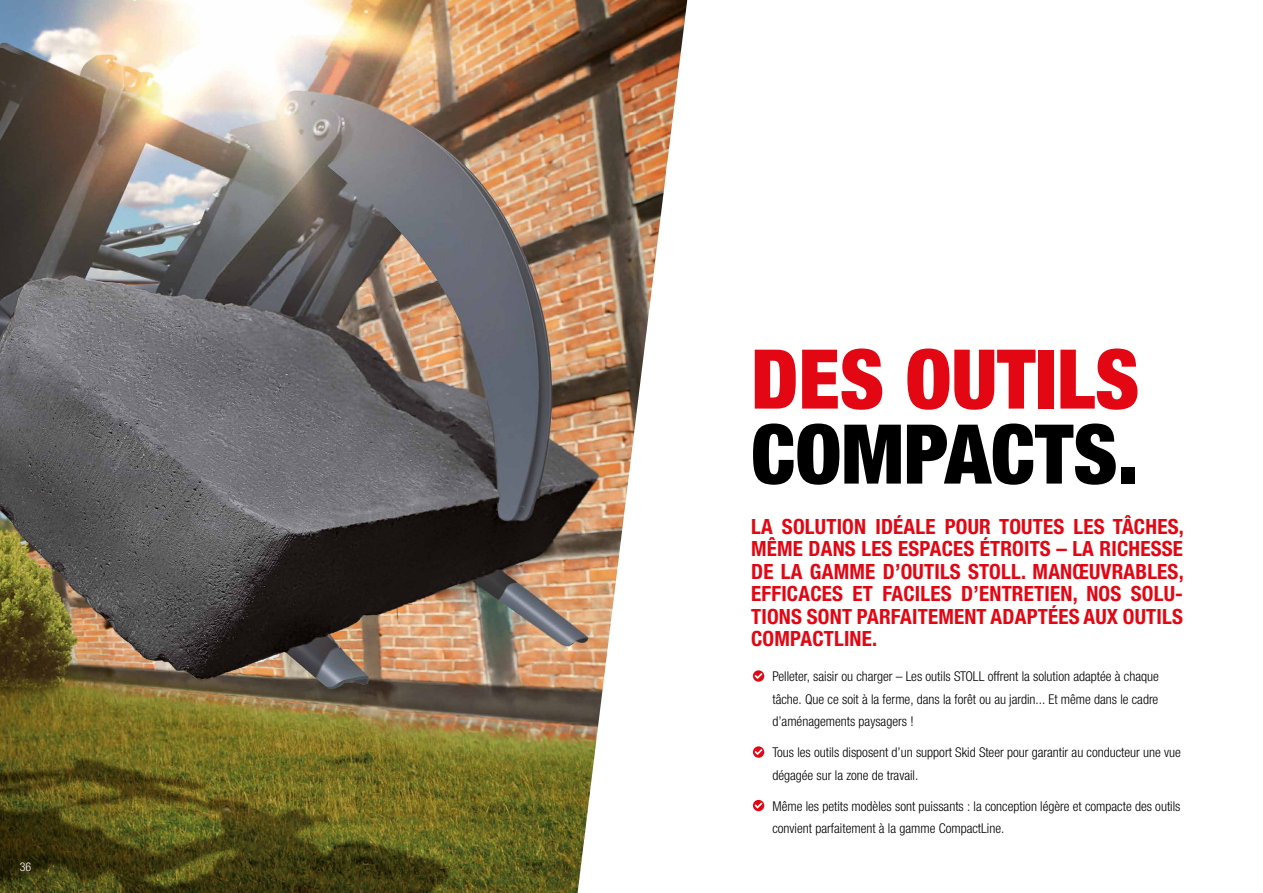
<style>
.page{position:relative;width:1263px;height:893px;background:#fff}
.page>*{position:absolute;margin:0;border:0;box-sizing:border-box;transform-origin:0 0}
.t1{font:900 condensed 82.5px "Helvetica Neue LTW1 G";color:#e30613}
.t2{font:900 condensed 82.5px "Helvetica Neue LTW1 G";color:#000}
.t3{font:700 condensed 21px/22.5px "Helvetica Neue LTW1 G";letter-spacing:.01em;color:#e30613;text-align:justify}
.t4{font:300 condensed 13.5px/22.5px "Helvetica Neue LTW1 G";color:#000}
.t5{font:300 condensed 12px "Helvetica Neue LTW1 G";color:#fff}
</style>
<div class="page">
<img style="left:0;top:0;width:578px;height:893px">
<svg style="left:578px;top:0;width:187px;height:889px"></svg>
<svg style="left:753px;top:670px;width:11px;height:12px"></svg>
<svg style="left:754px;top:673px;width:8px;height:6px"></svg>
<svg style="left:753px;top:746px;width:11px;height:12px"></svg>
<svg style="left:754px;top:749px;width:8px;height:6px"></svg>
<div style="left:753px;top:800px;width:11px;height:11px;background:#e30613;border-radius:50%"></div>
<svg style="left:754px;top:802px;width:8px;height:7px"></svg>
<p class="t5" style="left:20px;top:860px;width:13px">36</p>
<h1 class="t1" style="left:751px;top:330px;width:390px">DES OUTILS</h1>
<h1 class="t2" style="left:751px;top:405px;width:389px">COMPACTS.</h1>
<h2 class="t3" style="left:751px;top:515px;width:434px">LA SOLUTION IDÉALE POUR TOUTES LES TÂCHES, MÊME DANS LES ESPACES ÉTROITS – LA RICHESSE DE LA GAMME D’OUTILS STOLL. MANŒUVRABLES, EFFICACES ET FACILES D’ENTRETIEN, NOS SOLU-TIONS SONT PARFAITEMENT ADAPTÉES AUX OUTILS COMPACTLINE.</h2>
<p class="t4" style="left:772px;top:665px;width:388px;text-align:justify">Pelleter, saisir ou charger – Les outils STOLL offrent la solution adaptée à chaque tâche. Que ce soit à la ferme, dans la forêt ou au jardin... Et même dans le cadre d’aménagements paysagers !</p>
<p class="t4" style="left:772px;top:741px;width:410px">Tous les outils disposent d’un support Skid Steer pour garantir au conducteur une vue dégagée sur la zone de travail.</p>
<p class="t4" style="left:772px;top:795px;width:410px">Même les petits modèles sont puissants : la conception légère et compacte des outils convient parfaitement à la gamme CompactLine.</p>
</div>
